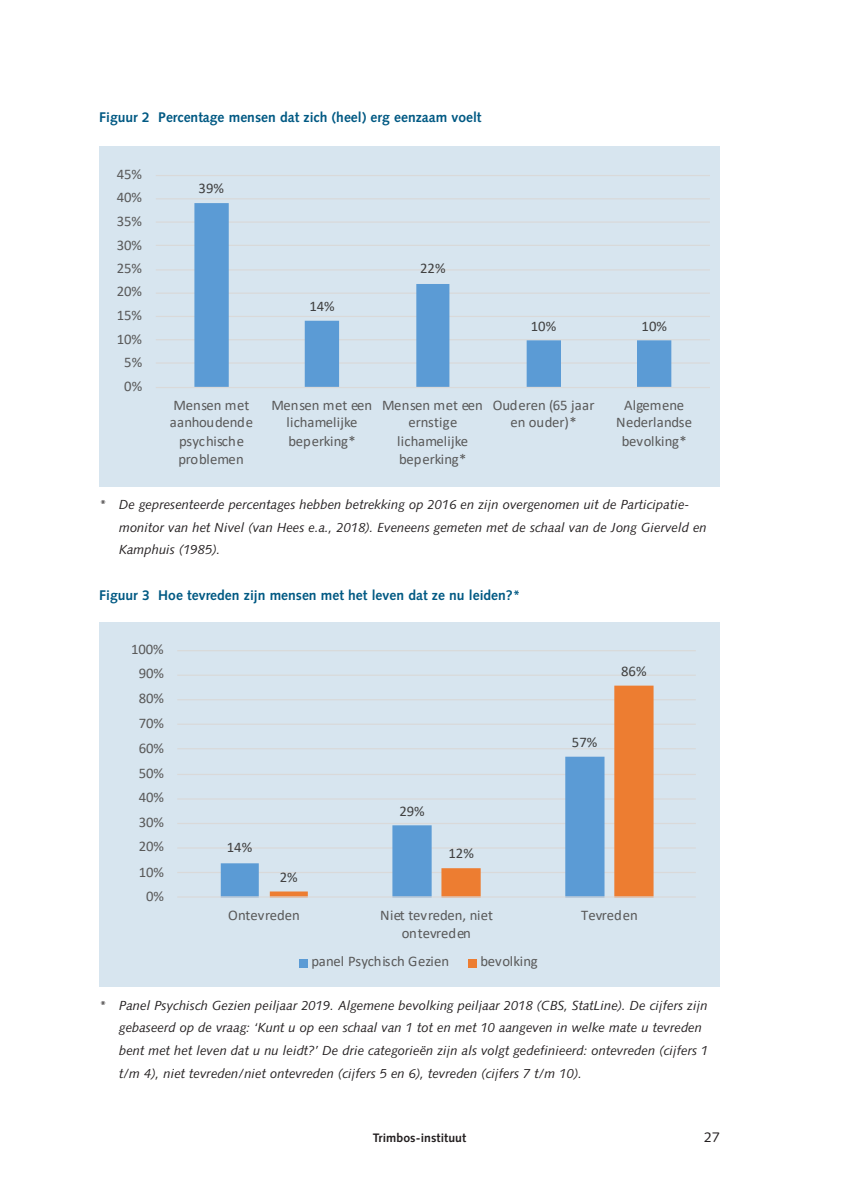
<style>
.page{position:relative;width:844px;height:1191px;background:#fff}
.page>*{position:absolute;margin:0;border:0;box-sizing:border-box;transform-origin:0 0}
.t1{font:14.7px/18px "Calibri";color:#595959;text-align:center}
.t2{font:14.7px "Calibri";color:#404040}
.t3{font:700 14px "Syntax LT Std";color:#005983}
.t4{font:14px "Syntax LT Std";color:#231f20}
.t5{font:italic 13.12px/22.8px "Syntax LT Std";color:#231f20}
.t6{font:700 12.25px "Syntax LT Std";letter-spacing:.005em;color:#231f20}
</style>
<div class="page">
<div style="left:99px;top:146px;width:620px;height:340px;background:#d7e5ef"></div>
<hr style="left:156px;top:362px;width:553px;height:2px;background:#d9d9d9">
<hr style="left:156px;top:339px;width:553px;height:1px;background:#d9d9d9">
<hr style="left:156px;top:316px;width:553px;height:1px;background:#d9d9d9">
<hr style="left:156px;top:292px;width:553px;height:2px;background:#d9d9d9">
<hr style="left:156px;top:269px;width:553px;height:1px;background:#d9d9d9">
<hr style="left:156px;top:245px;width:553px;height:1px;background:#d9d9d9">
<hr style="left:156px;top:221px;width:553px;height:2px;background:#d9d9d9">
<hr style="left:156px;top:198px;width:553px;height:1px;background:#d9d9d9">
<hr style="left:156px;top:175px;width:553px;height:1px;background:#d9d9d9">
<svg style="left:194px;top:203px;width:477px;height:184px"></svg>
<hr style="left:156px;top:387px;width:553px;height:1px;background:#d9d9d9">
<div style="left:99px;top:622px;width:620px;height:364px;background:#d7e5ef"></div>
<hr style="left:177px;top:872px;width:518px;height:1px;background:#d9d9d9">
<hr style="left:177px;top:847px;width:518px;height:1px;background:#d9d9d9">
<hr style="left:177px;top:823px;width:518px;height:1px;background:#d9d9d9">
<hr style="left:177px;top:798px;width:518px;height:1px;background:#d9d9d9">
<hr style="left:177px;top:774px;width:518px;height:1px;background:#d9d9d9">
<hr style="left:177px;top:748px;width:518px;height:1px;background:#d9d9d9">
<hr style="left:177px;top:723px;width:518px;height:2px;background:#d9d9d9">
<hr style="left:177px;top:699px;width:518px;height:1px;background:#d9d9d9">
<hr style="left:177px;top:674px;width:518px;height:2px;background:#d9d9d9">
<hr style="left:177px;top:650px;width:518px;height:1px;background:#d9d9d9">
<svg style="left:221px;top:799px;width:49px;height:97px"></svg>
<svg style="left:270px;top:685px;width:383px;height:211px"></svg>
<hr style="left:177px;top:896px;width:518px;height:1px;background:#d9d9d9">
<div style="left:299px;top:959px;width:9px;height:8px;background:#5b9bd5"></div>
<div style="left:468px;top:959px;width:9px;height:8px;background:#ed7d31"></div>
<p class="t3" style="left:99px;top:109px;width:383px">Figuur 2 Percentage mensen dat zich (heel) erg eenzaam voelt</p>
<p class="t1" style="left:117px;top:164px;width:27px">45%</p>
<p class="t1" style="left:117px;top:188px;width:27px">40%</p>
<p class="t1" style="left:117px;top:212px;width:27px">35%</p>
<p class="t1" style="left:117px;top:235px;width:27px">30%</p>
<p class="t1" style="left:117px;top:259px;width:27px">25%</p>
<p class="t1" style="left:117px;top:282px;width:27px">20%</p>
<p class="t1" style="left:117px;top:305px;width:27px">15%</p>
<p class="t1" style="left:117px;top:330px;width:27px">10%</p>
<p class="t1" style="left:124px;top:353px;width:19px">5%</p>
<p class="t1" style="left:124px;top:376px;width:19px">0%</p>
<p class="t2" style="left:198px;top:178px;width:27px">39%</p>
<p class="t2" style="left:309px;top:296px;width:27px">14%</p>
<p class="t2" style="left:420px;top:258px;width:27px">22%</p>
<p class="t2" style="left:530px;top:315px;width:27px">10%</p>
<p class="t2" style="left:641px;top:315px;width:27px">10%</p>
<p class="t1" style="left:170px;top:396px;width:85px">Mensen met aanhoudende psychische problemen</p>
<p class="t1" style="left:271px;top:396px;width:102px">Mensen met een lichamelijke beperking*</p>
<p class="t1" style="left:382px;top:396px;width:102px">Mensen met een ernstige lichamelijke beperking*</p>
<p class="t1" style="left:492px;top:396px;width:103px;line-height:17.2px">Ouderen (65 jaar en ouder)*</p>
<p class="t1" style="left:616px;top:396px;width:77px">Algemene<br>Nederlandse bevolking*</p>
<p class="t5" style="left:119px;top:493px;width:589px;text-indent:-20px">* De gepresenteerde percentages hebben betrekking op 2016 en zijn overgenomen uit de Participatie&shy;monitor van het Nivel (van Hees e.a., 2018). Eveneens gemeten met de schaal van de Jong Gierveld en<br>Kamphuis (1985).</p>
<p class="t3" style="left:99px;top:587px;width:422px">Figuur 3 Hoe tevreden zijn mensen met het leven dat ze nu leiden?*</p>
<p class="t1" style="left:131px;top:639px;width:34px">100%</p>
<p class="t1" style="left:139px;top:664px;width:27px">90%</p>
<p class="t1" style="left:139px;top:688px;width:27px">80%</p>
<p class="t1" style="left:139px;top:714px;width:27px">70%</p>
<p class="t1" style="left:139px;top:738px;width:27px">60%</p>
<p class="t1" style="left:139px;top:763px;width:27px">50%</p>
<p class="t1" style="left:139px;top:787px;width:27px">40%</p>
<p class="t1" style="left:139px;top:812px;width:27px">30%</p>
<p class="t1" style="left:139px;top:836px;width:27px">20%</p>
<p class="t1" style="left:139px;top:862px;width:27px">10%</p>
<p class="t1" style="left:146px;top:887px;width:19px">0%</p>
<p class="t2" style="left:227px;top:837px;width:27px">14%</p>
<p class="t2" style="left:279px;top:866px;width:19px">2%</p>
<p class="t2" style="left:399px;top:800px;width:27px">29%</p>
<p class="t2" style="left:448px;top:843px;width:27px">12%</p>
<p class="t2" style="left:571px;top:732px;width:27px">57%</p>
<p class="t2" style="left:621px;top:660px;width:27px">86%</p>
<p class="t1" style="left:228px;top:905px;width:73px">Ontevreden</p>
<p class="t1" style="left:380px;top:905px;width:114px">Niet tevreden, niet ontevreden</p>
<p class="t1" style="left:581px;top:905px;width:58px">Tevreden</p>
<p class="t1" style="left:311px;top:952px;width:139px">panel Psychisch Gezien</p>
<p class="t1" style="left:480px;top:952px;width:59px">bevolking</p>
<p class="t5" style="left:119px;top:993px;width:590px;text-indent:-20px">* Panel Psychisch Gezien peiljaar 2019. Algemene bevolking peiljaar 2018 (CBS, StatLine). De cijfers zijn gebaseerd op de vraag: ‘Kunt u op een schaal van 1 tot en met 10 aangeven in welke mate u tevreden bent met het leven dat u nu leidt?’ De drie categorieën zijn als volgt gedefinieerd: ontevreden (cijfers 1 t/m 4), niet tevreden/niet ontevreden (cijfers 5 en 6), tevreden (cijfers 7 t/m 10).</p>
<p class="t6" style="left:372px;top:1131px;width:95px">Trimbos-instituut</p>
<p class="t4" style="left:704px;top:1129px;width:17px">27</p>
</div>
